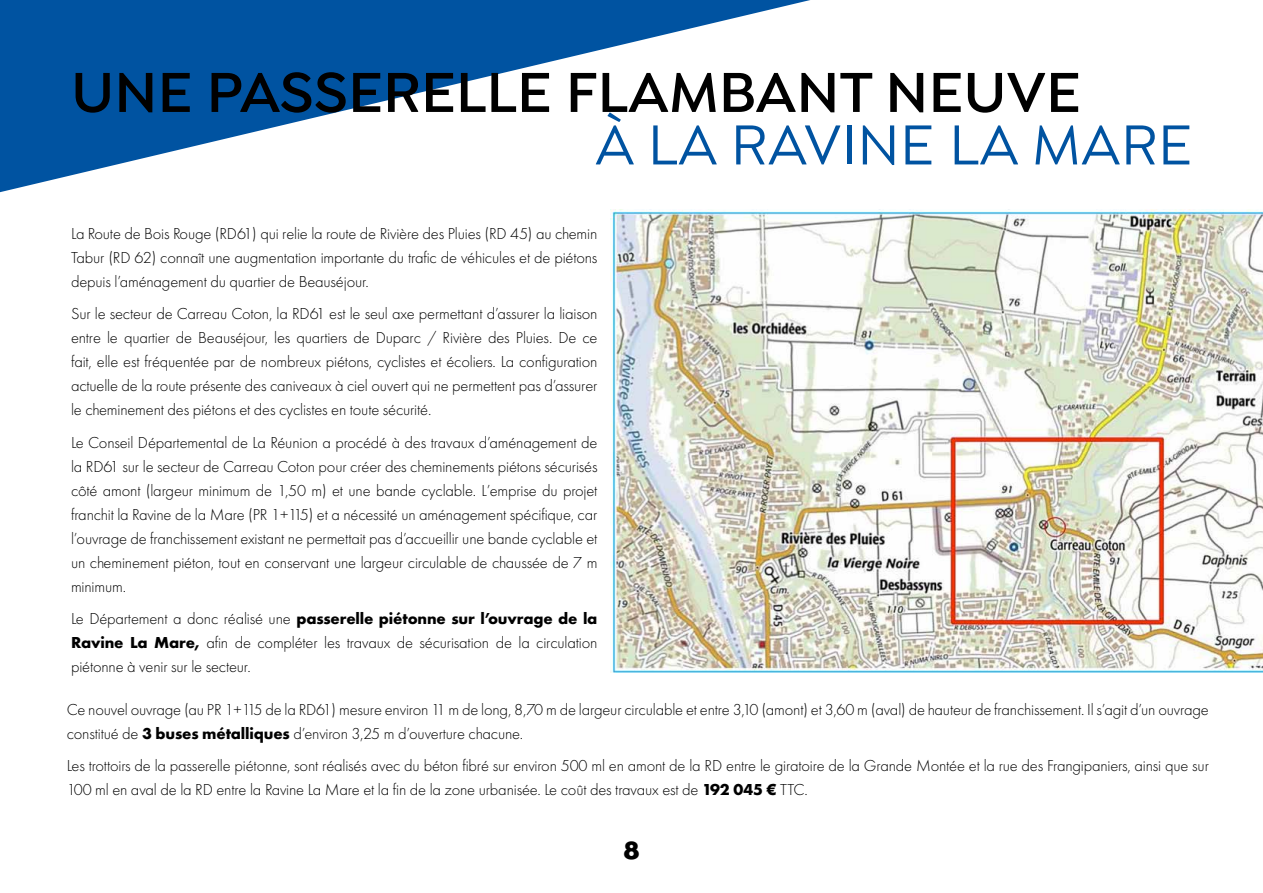
<style>
.page{position:relative;width:1263px;height:893px;background:#fff}
.page>*{position:absolute;margin:0;border:0;box-sizing:border-box;transform-origin:0 0}
.t1{font:600 60px "Isidora Sans";color:#000}
.t2{font:500 60px "Isidora Sans";color:#0053a1}
.t3{font:900 25.8px "Isidora Sans";color:#000}
.t4{font:300 16.5px/24px "Futura PT";letter-spacing:-.01em;color:#000;text-align:justify}
.s1{font-weight:700}
</style>
<div class="page">
<svg style="left:0;top:0;width:810px;height:193px"></svg>
<img style="left:610px;top:209px;width:653px;height:464px">
<h1 class="t1" style="left:71px;top:57px;width:1011px">UNE PASSERELLE FLAMBANT NEUVE</h1>
<h1 class="t2" style="left:595px;top:111px;width:599px">À LA RAVINE LA MARE</h1>
<p class="t4" style="left:71px;top:221px;width:528px">La Route de Bois Rouge (RD61) qui relie la route de Rivière des Pluies (RD 45) au chemin Tabur (RD 62) connaît une augmentation importante du trafic de véhicules et de piétons depuis l’aménagement du quartier de Beauséjour.</p>
<p class="t4" style="left:71px;top:302px;width:528px">Sur le secteur de Carreau Coton, la RD61 est le seul axe permettant d’assurer la liaison entre le quartier de Beauséjour, les quartiers de Duparc / Rivière des Pluies. De ce fait, elle est fréquentée par de nombreux piétons, cyclistes et écoliers. La configuration actuelle de la route présente des caniveaux à ciel ouvert qui ne permettent pas d’assurer le cheminement des piétons et des cyclistes en toute sécurité.</p>
<p class="t4" style="left:71px;top:430px;width:528px">Le Conseil Départemental de La Réunion a procédé à des travaux d’aménagement de la RD61 sur le secteur de Carreau Coton pour créer des cheminements piétons sécurisés côté amont (largeur minimum de 1,50 m) et une bande cyclable. L’emprise du projet franchit la Ravine de la Mare (PR 1+115) et a nécessité un aménagement spécifique, car l’ouvrage de franchissement existant ne permettait pas d’accueillir une bande cyclable et un cheminement piéton, tout en conservant une largeur circulable de chaussée de 7 m minimum.</p>
<p class="t4" style="left:71px;top:607px;width:528px">Le Département a donc réalisé une <span class="s1">passerelle piétonne sur l’ouvrage de la Ravine La Mare,</span> afin de compléter les travaux de sécurisation de la circulation piétonne à venir sur le secteur.</p>
<p class="t4" style="left:67px;top:697px;width:1143px">Ce nouvel ouvrage (au PR 1+115 de la RD61) mesure environ 11 m de long, 8,70 m de largeur circulable et entre 3,10 (amont) et 3,60 m (aval) de hauteur de franchissement. Il s’agit d’un ouvrage constitué de <span class="s1">3 buses métalliques</span> d’environ 3,25 m d’ouverture chacune.</p>
<p class="t4" style="left:67px;top:754px;width:1144px">Les trottoirs de la passerelle piétonne, sont réalisés avec du béton fibré sur environ 500 ml en amont de la RD entre le giratoire de la Grande Montée et la rue des Frangipaniers, ainsi que sur<br>100 ml en aval de la RD entre la Ravine La Mare et la fin de la zone urbanisée. Le coût des travaux est de <span class="s1">192 045 €</span> TTC.</p>
<h2 class="t3" style="left:623px;top:834px;width:18px">8</h2>
</div>
